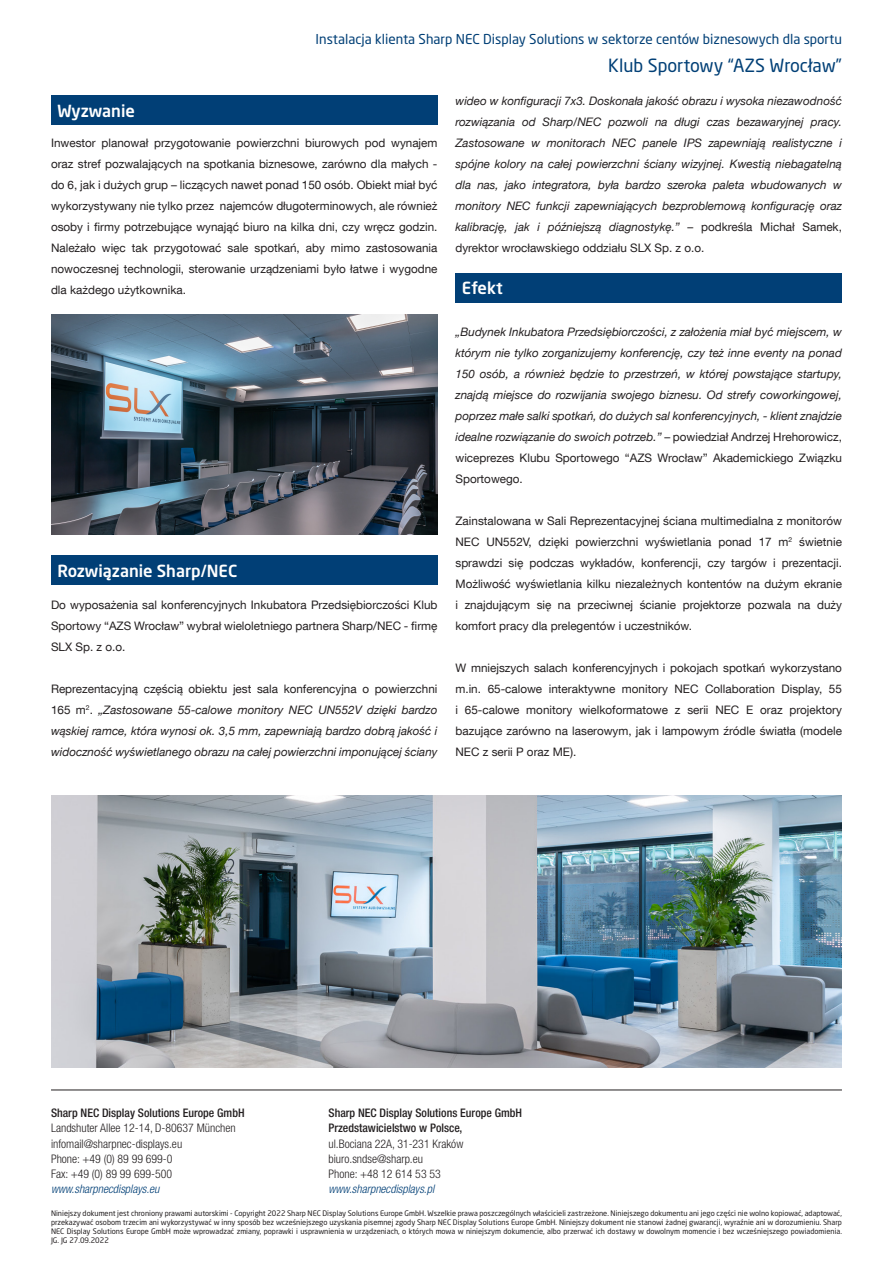
<style>
.page{position:relative;width:893px;height:1263px;background:#fff}
.page>*{position:absolute;margin:0;border:0;box-sizing:border-box;transform-origin:0 0}
.t1{font:18px "Neo Sans Pro";color:#013f76}
.t2{font:500 16.5px "Neo Sans Pro";color:#fff}
.t3{font:13.5px "Neo Sans Pro";color:#013f76}
.t4{font:300 condensed 11.85px "Helvetica Neue LT Std";color:#231f20}
.t5{font:500 condensed 11.85px/15.1px "Helvetica Neue LT Pro";color:#231f20}
.t6{font:italic 300 condensed 11.85px "Helvetica Neue LT Pro";color:#013f76}
.t7{font:11.7px/21px "Helvetica Neue LT Com";color:#231f20;text-align:justify}
.t8{font:italic 11.7px/21px "Helvetica Neue";color:#231f20;text-align:justify}
.t9{font:7.5px/9px "Neo Sans Pro";color:#231f20}
.s1{font-family:"Helvetica Neue LT Std"}
.s2{font-family:"Helvetica Neue LT Com";font-style:normal}
</style>
<div class="page">
<div style="left:51px;top:95px;width:386px;height:30px;background:#013f76"></div>
<div style="left:51px;top:555px;width:386px;height:30px;background:#013f76"></div>
<div style="left:455px;top:273px;width:387px;height:30px;background:#013f76"></div>
<img style="left:51px;top:795px;width:791px;height:273px">
<hr style="left:51px;top:1089px;width:791px;height:1px;background:#231f20">
<img style="left:51px;top:315px;width:386px;height:219px">
<p class="t3" style="left:316px;top:31px;width:528px">Instalacja klienta Sharp NEC Display Solutions w sektorze centów biznesowych dla sportu</p>
<p class="t1" style="left:608px;top:54px;width:235px">Klub Sportowy “AZS Wrocław”</p>
<p class="t2" style="left:57px;top:100px;width:79px">Wyzwanie</p>
<p class="t7" style="left:51px;top:132px;width:388px">Inwestor planował przygotowanie powierzchni biurowych pod wynajem oraz stref pozwalających na spotkania biznesowe, zarówno dla małych - do 6, jak i dużych grup – liczących nawet ponad 150 osób. Obiekt miał być wykorzystywany nie tylko przez najemców długoterminowych, ale również osoby i firmy potrzebujące wynająć biuro na kilka dni, czy wręcz godzin.<br>Należało więc tak przygotować sale spotkań, aby mimo zastosowania nowoczesnej technologii, sterowanie urządzeniami było łatwe i wygodne dla każdego użytkownika.</p>
<p class="t2" style="left:57px;top:560px;width:181px">Rozwiązanie Sharp/NEC</p>
<p class="t7" style="left:51px;top:594px;width:388px">Do wyposażenia sal konferencyjnych Inkubatora Przedsiębiorczości Klub Sportowy “AZS Wrocław” wybrał wieloletniego partnera Sharp/NEC - firmę SLX Sp. z o.o<span class="s1">.</span></p>
<p class="t8" style="left:51px;top:679px;width:388px"><span class="s2">Reprezentacyjną częścią obiektu jest sala konferencyjna o powierzchni 165 m</span><sup>2</sup><span class="s2">.</span> „Zastosowane 55-calowe monitory NEC UN552V dzięki bardzo wąskiej ramce, która wynosi ok. 3,5 mm, zapewniają bardzo dobrą jakość i widoczność wyświetlanego obrazu na całej powierzchni imponującej ściany</p>
<p class="t8" style="left:455px;top:91px;width:388px">wideo w konfiguracji 7x3. Doskonała jakość obrazu i wysoka niezawodność rozwiązania od Sharp/NEC pozwoli na długi czas bezawaryjnej pracy.<br>Zastosowane w monitorach NEC panele IPS zapewniają realistyczne i spójne kolory na całej powierzchni ściany wizyjnej. Kwestią niebagatelną dla nas, jako integratora, była bardzo szeroka paleta wbudowanych w monitory NEC funkcji zapewniających bezproblemową konfigurację oraz kalibrację, jak i późniejszą diagnostykę.” <span class="s2">– podkreśla Michał Samek, dyrektor wrocławskiego oddziału SLX Sp. z o.o.</span></p>
<p class="t2" style="left:462px;top:278px;width:42px">Efekt</p>
<p class="t8" style="left:455px;top:322px;width:388px">„Budynek Inkubatora Przedsiębiorczości, z założenia miał być miejscem, w którym nie tylko zorganizujemy konferencję, czy też inne eventy na ponad 150 osób, a również będzie to przestrzeń, w której powstające startupy, znajdą miejsce do rozwijania swojego biznesu. Od strefy coworkingowej, poprzez małe salki spotkań, do dużych sal konferencyjnych, - klient znajdzie idealne rozwiązanie do swoich potrzeb.” <span class="s2">– powiedział Andrzej Hrehorowicz, wiceprezes Klubu Sportowego “AZS Wrocław” Akademickiego Związku Sportowego.</span></p>
<p class="t7" style="left:455px;top:510px;width:388px">Zainstalowana w Sali Reprezentacyjnej ściana multimedialna z monitorów NEC UN552V, dzięki powierzchni wyświetlania ponad 17 m<sup>2</sup> świetnie sprawdzi się podczas wykładów, konferencji, czy targów i prezentacji.<br>Możliwość wyświetlania kilku niezależnych kontentów na dużym ekranie i znajdującym się na przeciwnej ścianie projektorze pozwala na duży komfort pracy dla prelegentów i uczestników.</p>
<p class="t7" style="left:455px;top:657px;width:388px">W mniejszych salach konferencyjnych i pokojach spotkań wykorzystano m.in. 65-calowe interaktywne monitory NEC Collaboration Display, 55 i 65-calowe monitory wielkoformatowe z serii NEC E oraz projektory bazujące zarówno na laserowym, jak i lampowym źródle światła (modele NEC z serii P oraz ME).</p>
<p class="t5" style="left:51px;top:1105px;width:195px">Sharp NEC Display Solutions Europe GmbH</p>
<p class="t4" style="left:51px;top:1121px;width:186px">Landshuter Allee 12-14, D-80637 München</p>
<p class="t4" style="left:51px;top:1136px;width:133px">infomail@sharpnec-displays.eu</p>
<p class="t4" style="left:51px;top:1152px;width:123px">Phone: +49 (0) 89 99 699-0</p>
<p class="t4" style="left:51px;top:1167px;width:123px">Fax: +49 (0) 89 99 699-500</p>
<p class="t6" style="left:51px;top:1182px;width:110px">www.sharpnecdisplays.eu</p>
<p class="t5" style="left:329px;top:1105px;width:195px">Sharp NEC Display Solutions Europe GmbH<br>Przedstawicielstwo w Polsce,</p>
<p class="t4" style="left:329px;top:1136px;width:136px">ul.Bociana 22A, 31-231 Kraków</p>
<p class="t4" style="left:329px;top:1152px;width:96px">biuro.sndse@sharp.eu</p>
<p class="t4" style="left:329px;top:1167px;width:114px">Phone: +48 12 614 53 53</p>
<p class="t6" style="left:329px;top:1182px;width:107px">www.sharpnecdisplays.pl</p>
<p class="t9" style="left:51px;top:1208px;width:792px">Niniejszy dokument jest chroniony prawami autorskimi - Copyright 2022 Sharp NEC Display Solutions Europe GmbH. Wszelkie prawa poszczególnych właścicieli zastrzeżone. Niniejszego dokumentu ani jego części nie wolno kopiować, adaptować,</p>
<p class="t9" style="left:51px;top:1217px;width:792px">przekazywać osobom trzecim ani wykorzystywać w inny sposób bez wcześniejszego uzyskania pisemnej zgody Sharp NEC Display Solutions Europe GmbH. Niniejszy dokument nie stanowi żadnej gwarancji, wyraźnie ani w dorozumieniu. Sharp</p>
<p class="t9" style="left:51px;top:1226px;width:792px">NEC Display Solutions Europe GmbH może wprowadzać zmiany, poprawki i usprawnienia w urządzeniach, o których mowa w niniejszym dokumencie, albo przerwać ich dostawy w dowolnym momencie i bez wcześniejszego powiadomienia.<br>JG. JG 27.09.2022</p>
</div>
